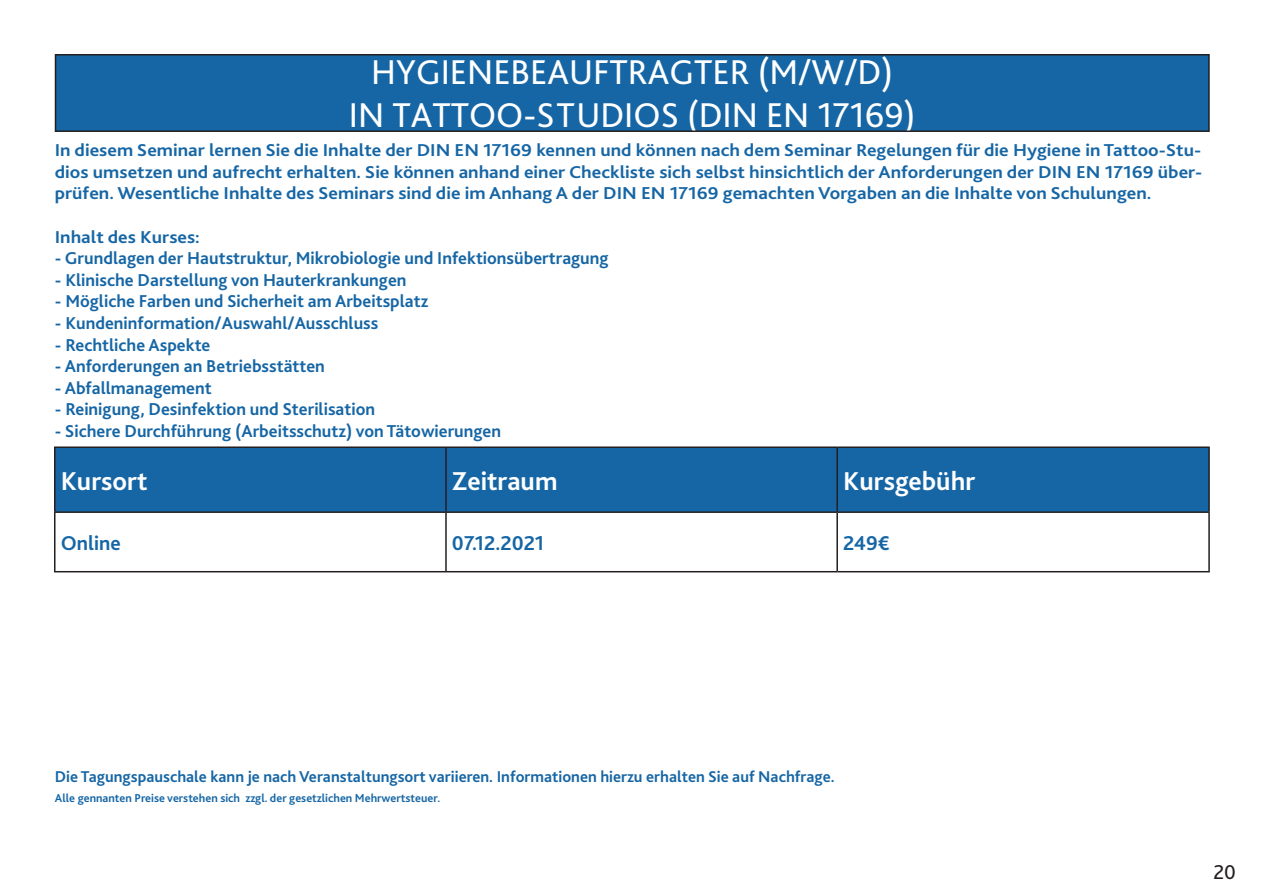
<style>
.page{position:relative;width:1263px;height:893px;background:#fff}
.page>*{position:absolute;margin:0;border:0;box-sizing:border-box;transform-origin:0 0}
.t1{font:36px "Bliss Pro";color:#fff}
.t2{font:700 27px "Bliss 2";color:#fff}
.t3{font:700 21px "Bliss 2";color:#1666a5}
.t4{font:21px "Bliss Pro";color:#231f20}
.t5{font:700 18px/21.6px "Bliss 2";color:#1666a5;text-align:justify;scale:1.08 1}
.t6{font:700 18px "Bliss 2";color:#1666a5}
.t7{font:700 16.35px "Bliss 2";color:#1666a5}
.t8{font:700 12px "Bliss 2";color:#1666a5}
</style>
<div class="page">
<div style="left:56px;top:55px;width:1153px;height:76px;background:#1666a5"></div>
<div style="left:55px;top:54px;width:1155px;height:78px;border:2px solid #231f20"></div>
<div style="left:56px;top:448px;width:1152px;height:63px;background:#1666a5"></div>
<hr style="left:54px;top:446px;width:392px;height:2px;background:#231f20">
<hr style="left:54px;top:448px;width:2px;height:63px;background:#231f20">
<hr style="left:446px;top:446px;width:391px;height:2px;background:#231f20">
<hr style="left:445px;top:448px;width:2px;height:63px;background:#231f20">
<hr style="left:837px;top:446px;width:373px;height:2px;background:#231f20">
<hr style="left:836px;top:448px;width:2px;height:63px;background:#231f20">
<hr style="left:1208px;top:448px;width:2px;height:63px;background:#231f20">
<hr style="left:54px;top:511px;width:392px;height:2px;background:#231f20">
<hr style="left:54px;top:513px;width:2px;height:58px;background:#231f20">
<hr style="left:446px;top:511px;width:391px;height:2px;background:#231f20">
<hr style="left:445px;top:513px;width:2px;height:58px;background:#231f20">
<hr style="left:837px;top:511px;width:373px;height:2px;background:#231f20">
<hr style="left:836px;top:513px;width:2px;height:58px;background:#231f20">
<hr style="left:1208px;top:513px;width:2px;height:58px;background:#231f20">
<hr style="left:54px;top:571px;width:392px;height:1px;background:#231f20">
<hr style="left:446px;top:571px;width:391px;height:1px;background:#231f20">
<hr style="left:837px;top:571px;width:373px;height:1px;background:#231f20">
<p class="t1" style="left:371px;top:50px;width:523px">HYGIENEBEAUFTRAGTER (M/W/D)</p>
<p class="t1" style="left:349px;top:93px;width:568px">IN TATTOO-STUDIOS (DIN EN 17169)</p>
<p class="t5" style="left:55px;top:139px;width:1064px">In diesem Seminar lernen Sie die Inhalte der DIN EN 17169 kennen und können nach dem Seminar Regelungen für die Hygiene in Tattoo-Stu&shy;dios umsetzen und aufrecht erhalten. Sie können anhand einer Checkliste sich selbst hinsichtlich der Anforderungen der DIN EN 17169 über&shy;prüfen. Wesentliche Inhalte des Seminars sind die im Anhang A der DIN EN 17169 gemachten Vorgaben an die Inhalte von Schulungen.</p>
<p class="t5" style="left:55px;top:226px;width:136px">Inhalt des Kurses:</p>
<p class="t6" style="left:55px;top:247px;width:555px">- Grundlagen der Hautstruktur, Mikrobiologie und Infektionsübertragung</p>
<p class="t6" style="left:55px;top:269px;width:353px">- Klinische Darstellung von Hauterkrankungen</p>
<p class="t6" style="left:55px;top:290px;width:375px">- Mögliche Farben und Sicherheit am Arbeitsplatz</p>
<p class="t6" style="left:55px;top:312px;width:325px">- Kundeninformation/Auswahl/Ausschluss</p>
<p class="t6" style="left:55px;top:333px;width:157px">- Rechtliche Aspekte</p>
<p class="t6" style="left:55px;top:355px;width:272px">- Anforderungen an Betriebsstätten</p>
<p class="t6" style="left:55px;top:377px;width:158px">- Abfallmanagement</p>
<p class="t6" style="left:55px;top:398px;width:322px">- Reinigung, Desinfektion und Sterilisation</p>
<p class="t6" style="left:55px;top:420px;width:448px">- Sichere Durchführung (Arbeitsschutz) von Tätowierungen</p>
<p class="t2" style="left:61px;top:464px;width:88px">Kursort</p>
<p class="t2" style="left:452px;top:464px;width:107px">Zeitraum</p>
<p class="t2" style="left:843px;top:464px;width:134px">Kursgebühr</p>
<p class="t3" style="left:61px;top:530px;width:62px">Online</p>
<p class="t3" style="left:452px;top:530px;width:94px">07.12.2021</p>
<p class="t3" style="left:843px;top:530px;width:48px">249€</p>
<p class="t7" style="left:55px;top:766px;width:781px">Die Tagungspauschale kann je nach Veranstaltungsort variieren. Informationen hierzu erhalten Sie auf Nachfrage.</p>
<p class="t8" style="left:55px;top:790px;width:387px">Alle gennanten Preise verstehen sich zzgl. der gesetzlichen Mehrwertsteuer.</p>
<p class="t4" style="left:1213px;top:859px;width:24px">20</p>
</div>
